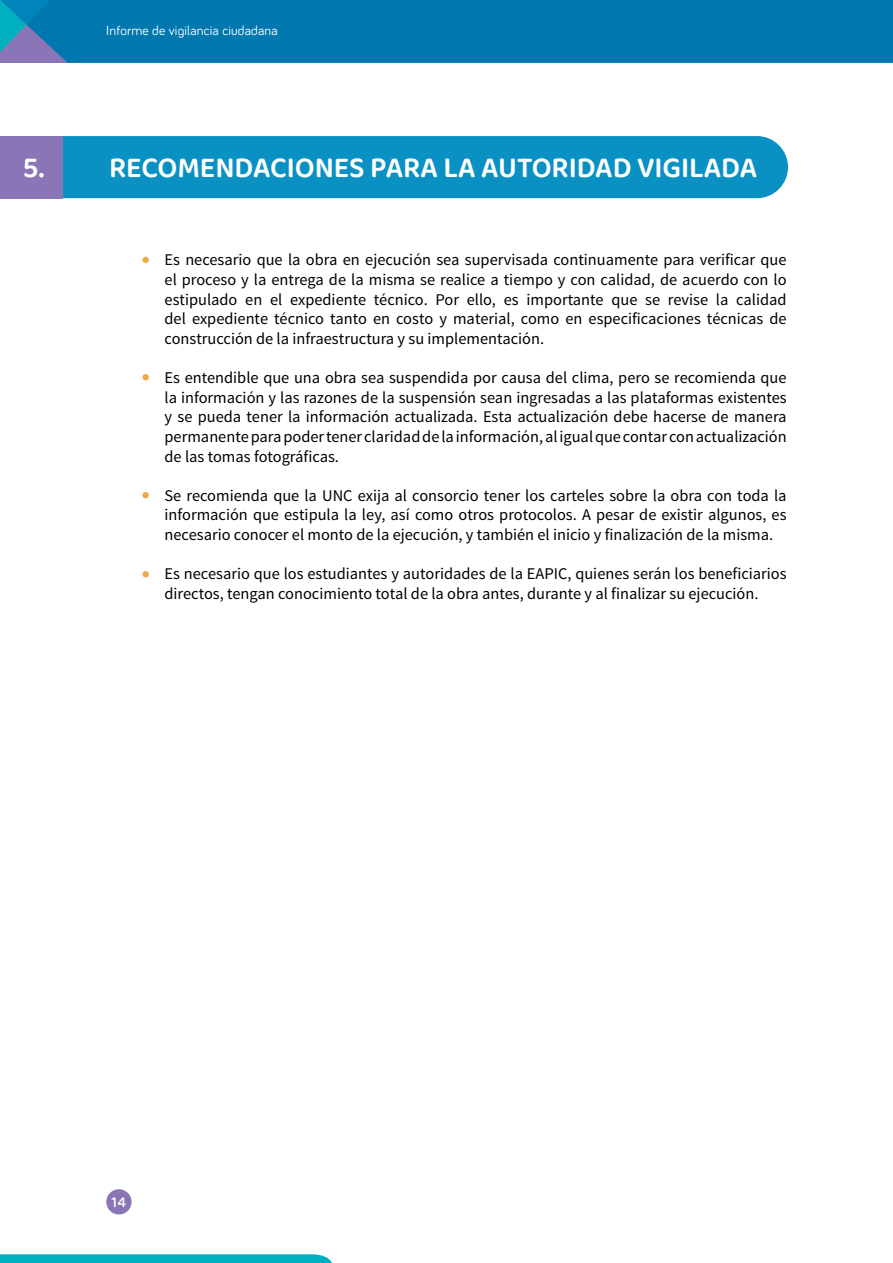
<style>
.page{position:relative;width:893px;height:1263px;background:#fff}
.page>*{position:absolute;margin:0;border:0;box-sizing:border-box;transform-origin:0 0}
.t1{font:600 30px "Baloo 2";letter-spacing:-.005em;color:#fff}
.t2{font:16.35px/19.6px "Source Sans Pro";color:#000;text-align:justify}
.t3{font:500 15.6px "Baloo 2";color:#fff}
.t4{font:13.5px "Bariol";letter-spacing:.01em;color:#fff}
</style>
<div class="page">
<div style="left:68px;top:0;width:825px;height:63px;background:#0078af"></div>
<svg style="left:0;top:0;width:68px;height:63px;background:#2e82b5"></svg>
<svg style="left:0;top:1254px;width:332px;height:9px;background:#0db3c3"></svg>
<div style="left:106px;top:1189px;width:26px;height:25px;background:#8a76b6;border-radius:50%"></div>
<div style="left:62px;top:136px;width:726px;height:62px;background:#0a91c3"></div>
<div style="left:0;top:136px;width:62px;height:62px;background:#8a76b6"></div>
<div style="left:142px;top:257px;width:7px;height:6px;background:#f0ab3f;border-radius:50%"></div>
<div style="left:142px;top:571px;width:7px;height:6px;background:#f0ab3f;border-radius:50%"></div>
<div style="left:142px;top:374px;width:7px;height:6px;background:#f0ab3f;border-radius:50%"></div>
<div style="left:142px;top:492px;width:7px;height:6px;background:#f0ab3f;border-radius:50%"></div>
<p class="t4" style="left:106px;top:21px;width:173px">Informe de vigilancia ciudadana</p>
<h1 class="t1" style="left:23px;top:146px;width:736px">5. RECOMENDACIONES PARA LA AUTORIDAD VIGILADA</h1>
<p class="t2" style="left:165px;top:250px;width:624px">Es necesario que la obra en ejecución sea supervisada continuamente para verificar que el proceso y la entrega de la misma se realice a tiempo y con calidad, de acuerdo con lo estipulado en el expediente técnico. Por ello, es importante que se revise la calidad del expediente técnico tanto en costo y material, como en especificaciones técnicas de construcción de la infraestructura y su implementación.</p>
<p class="t2" style="left:165px;top:368px;width:624px">Es entendible que una obra sea suspendida por causa del clima, pero se recomienda que la información y las razones de la suspensión sean ingresadas a las plataformas existentes y se pueda tener la información actualizada. Esta actualización debe hacerse de manera permanente para poder tener claridad de la información, al igual que contar con actualización de las tomas fotográficas.</p>
<p class="t2" style="left:165px;top:486px;width:624px">Se recomienda que la UNC exija al consorcio tener los carteles sobre la obra con toda la información que estipula la ley, así como otros protocolos. A pesar de existir algunos, es necesario conocer el monto de la ejecución, y también el inicio y finalización de la misma.</p>
<p class="t2" style="left:165px;top:564px;width:624px">Es necesario que los estudiantes y autoridades de la EAPIC, quienes serán los beneficiarios directos, tengan conocimiento total de la obra antes, durante y al finalizar su ejecución.</p>
<p class="t3" style="left:112px;top:1191px;width:16px">14</p>
</div>
